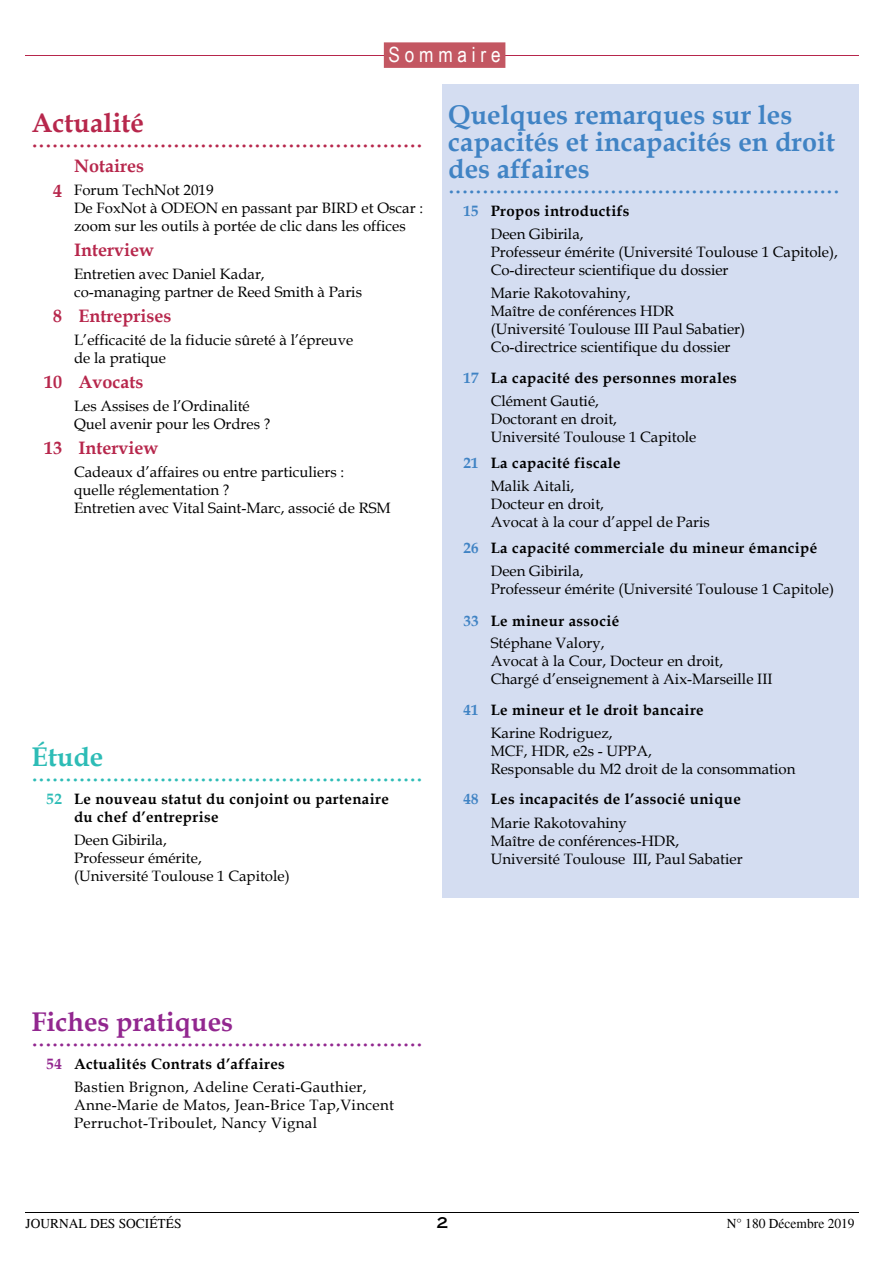
<style>
.page{position:relative;width:893px;height:1263px;background:#fff}
.page>*{position:absolute;margin:0;border:0;box-sizing:border-box;transform-origin:0 0}
.t1{font:700 27px/27px "Book Antiqua";color:#4083c4}
.t2{font:27px "Book Antiqua";color:#b7274c}
.t3{font:27px "Book Antiqua";color:#4083c4}
.t4{font:27px "Book Antiqua";color:#2dbcb6}
.t5{font:27px "Book Antiqua";color:#92278f}
.t6{font:700 27px "Book Antiqua";color:#92278f}
.t7{font:700 27px "Book Antiqua";color:#b7274c}
.t8{font:700 27px "Book Antiqua";color:#2dbcb6}
._1__Actu_rubrique{font:21px "Arial Narrow";color:#fff}
._6_a_-_Sommaire_rubr{font:700 18px "Book Antiqua";color:#b7274c}
._6_d_-_Sommaire_sign{font:15px/18px "Book Antiqua";color:#000}
._6_b_-_Sommaire_actu{font:15px/18px "Book Antiqua";color:#000}
._6_c_-_Sommaire_aute{font:700 15px/18px "Book Antiqua";letter-spacing:.025em;color:#000}
._2_c_-_Dossier_texte{font:15px/18px "Book Antiqua";letter-spacing:.025em;color:#000}
._6_c_-_Sommaire_aute-2{font:700 15px "Book Antiqua";letter-spacing:.025em;color:#4083c4}
._6_c_-_Sommaire_aute-3{font:700 15px "Book Antiqua";color:#2dbcb6}
._6_c_-_Sommaire_aute-4{font:700 15px "Book Antiqua";color:#92278f}
.t9{font:14.85px "Copperplate Thirty One AB";color:#000}
.t10{font:13.5px "Times";color:#000}
</style>
<div class="page">
<hr style="left:26px;top:55px;width:833px;height:1px;background:#b7274c">
<hr style="left:26px;top:1212px;width:833px;height:1px;background:#000">
<div style="left:384px;top:42px;width:121px;height:26px;background:#c35762"></div>
<div style="left:442px;top:84px;width:417px;height:813px;background:#d4ddf1"></div>
<p class="_1__Actu_rubrique" style="left:389px;top:39px;width:113px">S o m m a i r e</p>
<p class="t7" style="left:32px;top:104px;width:114px">Actualité</p>
<p class="t2" style="left:32px;top:119px;width:393px">..........................................................</p>
<p class="_6_a_-_Sommaire_rubr" style="left:74px;top:153px;width:71px">Notaires</p>
<p class="_6_a_-_Sommaire_rubr" style="left:53px;top:178px;width:10px">4</p>
<p class="_6_b_-_Sommaire_actu" style="left:74px;top:180px;width:141px">Forum TechNot 2019</p>
<p class="_6_b_-_Sommaire_actu" style="left:74px;top:198px;width:351px">De FoxNot à ODEON en passant par BIRD et Oscar : zoom sur les outils à portée de clic dans les offices</p>
<p class="_6_a_-_Sommaire_rubr" style="left:74px;top:237px;width:81px">Interview</p>
<p class="_6_b_-_Sommaire_actu" style="left:74px;top:264px;width:289px">Entretien avec Daniel Kadar,<br>co-managing partner de Reed Smith à Paris</p>
<p class="_6_a_-_Sommaire_rubr" style="left:53px;top:303px;width:10px">8</p>
<p class="_6_a_-_Sommaire_rubr" style="left:79px;top:303px;width:94px">Entreprises</p>
<p class="_6_b_-_Sommaire_actu" style="left:74px;top:330px;width:281px">L’efficacité de la fiducie sûreté à l’épreuve de la pratique</p>
<p class="_6_a_-_Sommaire_rubr" style="left:44px;top:369px;width:20px">10</p>
<p class="_6_a_-_Sommaire_rubr" style="left:79px;top:369px;width:66px">Avocats</p>
<p class="_6_b_-_Sommaire_actu" style="left:74px;top:396px;width:177px">Les Assises de l’Ordinalité</p>
<p class="_6_b_-_Sommaire_actu" style="left:74px;top:414px;width:198px">Quel avenir pour les Ordres ?</p>
<p class="_6_a_-_Sommaire_rubr" style="left:44px;top:435px;width:20px">13</p>
<p class="_6_a_-_Sommaire_rubr" style="left:79px;top:435px;width:81px">Interview</p>
<p class="_6_b_-_Sommaire_actu" style="left:74px;top:462px;width:272px">Cadeaux d’affaires ou entre particuliers : quelle réglementation ?</p>
<p class="_6_b_-_Sommaire_actu" style="left:74px;top:498px;width:318px">Entretien avec Vital Saint-Marc, associé de RSM</p>
<p class="t8" style="left:32px;top:739px;width:73px">Étude</p>
<p class="t4" style="left:32px;top:753px;width:393px">..........................................................</p>
<p class="_6_c_-_Sommaire_aute-3" style="left:47px;top:789px;width:17px">52</p>
<p class="_6_c_-_Sommaire_aute" style="left:74px;top:790px;width:316px">Le nouveau statut du conjoint ou partenaire du chef d’entreprise</p>
<p class="_6_d_-_Sommaire_sign" style="left:74px;top:831px;width:94px">Deen Gibirila,</p>
<p class="_6_d_-_Sommaire_sign" style="left:74px;top:849px;width:129px">Professeur émérite,</p>
<p class="_6_d_-_Sommaire_sign" style="left:74px;top:867px;width:217px">(Université Toulouse 1 Capitole)</p>
<p class="t1" style="left:448px;top:102px;width:388px">Quelques remarques sur les capacités et incapacités en droit des affaires</p>
<p class="t3" style="left:448px;top:165px;width:393px">..........................................................</p>
<p class="_6_c_-_Sommaire_aute-2" style="left:463px;top:201px;width:17px">15</p>
<p class="_6_c_-_Sommaire_aute" style="left:491px;top:202px;width:140px">Propos introductifs</p>
<p class="_6_d_-_Sommaire_sign" style="left:491px;top:225px;width:94px">Deen Gibirila,</p>
<p class="_6_d_-_Sommaire_sign" style="left:491px;top:243px;width:349px">Professeur émérite (Université Toulouse 1 Capitole),</p>
<p class="_6_d_-_Sommaire_sign" style="left:491px;top:261px;width:239px">Co-directeur scientifique du dossier</p>
<p class="_6_d_-_Sommaire_sign" style="left:491px;top:284px;width:141px">Marie Rakotovahiny,</p>
<p class="_6_d_-_Sommaire_sign" style="left:491px;top:302px;width:256px">Maître de conférences HDR (Université Toulouse III Paul Sabatier)</p>
<p class="_6_d_-_Sommaire_sign" style="left:491px;top:338px;width:241px">Co-directrice scientifique du dossier</p>
<p class="_6_c_-_Sommaire_aute-2" style="left:463px;top:368px;width:17px">17</p>
<p class="_6_c_-_Sommaire_aute" style="left:491px;top:369px;width:248px">La capacité des personnes morales</p>
<p class="_6_d_-_Sommaire_sign" style="left:491px;top:392px;width:110px">Clément Gautié,</p>
<p class="_6_d_-_Sommaire_sign" style="left:491px;top:410px;width:128px">Doctorant en droit,</p>
<p class="_6_d_-_Sommaire_sign" style="left:491px;top:428px;width:207px">Université Toulouse 1 Capitole</p>
<p class="_6_c_-_Sommaire_aute-2" style="left:463px;top:453px;width:17px">21</p>
<p class="_6_c_-_Sommaire_aute" style="left:491px;top:454px;width:132px">La capacité fiscale</p>
<p class="_6_d_-_Sommaire_sign" style="left:491px;top:477px;width:85px">Malik Aitali,</p>
<p class="_6_d_-_Sommaire_sign" style="left:491px;top:495px;width:115px">Docteur en droit,</p>
<p class="_6_d_-_Sommaire_sign" style="left:491px;top:513px;width:221px">Avocat à la cour d’appel de Paris</p>
<p class="_6_c_-_Sommaire_aute-2" style="left:463px;top:538px;width:17px">26</p>
<p class="_6_c_-_Sommaire_aute" style="left:491px;top:539px;width:328px">La capacité commerciale du mineur émancipé</p>
<p class="_6_d_-_Sommaire_sign" style="left:491px;top:562px;width:94px">Deen Gibirila,</p>
<p class="_6_d_-_Sommaire_sign" style="left:491px;top:580px;width:345px">Professeur émérite (Université Toulouse 1 Capitole)</p>
<p class="_6_c_-_Sommaire_aute-2" style="left:463px;top:610px;width:17px">33</p>
<p class="_6_c_-_Sommaire_aute" style="left:491px;top:611px;width:130px">Le mineur associé</p>
<p class="_6_d_-_Sommaire_sign" style="left:491px;top:634px;width:115px">Stéphane Valory,</p>
<p class="_6_d_-_Sommaire_sign" style="left:491px;top:652px;width:234px">Avocat à la Cour, Docteur en droit,</p>
<p class="_6_d_-_Sommaire_sign" style="left:491px;top:670px;width:283px">Chargé d’enseignement à Aix-Marseille III</p>
<p class="_6_c_-_Sommaire_aute-2" style="left:463px;top:699px;width:17px">41</p>
<p class="_6_c_-_Sommaire_aute" style="left:491px;top:701px;width:214px">Le mineur et le droit bancaire</p>
<p class="_6_d_-_Sommaire_sign" style="left:491px;top:723px;width:123px">Karine Rodriguez,</p>
<p class="_6_d_-_Sommaire_sign" style="left:491px;top:741px;width:163px">MCF, HDR, e2s - UPPA,</p>
<p class="_6_d_-_Sommaire_sign" style="left:491px;top:759px;width:306px">Responsable du M2 droit de la consommation</p>
<p class="_6_c_-_Sommaire_aute-2" style="left:463px;top:789px;width:17px">48</p>
<p class="_6_c_-_Sommaire_aute" style="left:491px;top:790px;width:252px">Les incapacités de l’associé unique</p>
<p class="_6_d_-_Sommaire_sign" style="left:491px;top:814px;width:138px">Marie Rakotovahiny</p>
<p class="_6_d_-_Sommaire_sign" style="left:491px;top:832px;width:190px">Maître de conférences-HDR,</p>
<p class="_6_d_-_Sommaire_sign" style="left:491px;top:850px;width:253px">Université Toulouse III, Paul Sabatier</p>
<p class="t6" style="left:32px;top:1003px;width:203px">Fiches pratiques</p>
<p class="t5" style="left:32px;top:1018px;width:393px">..........................................................</p>
<p class="_6_c_-_Sommaire_aute-4" style="left:47px;top:1053px;width:17px">54</p>
<p class="_6_c_-_Sommaire_aute" style="left:74px;top:1055px;width:212px">Actualités Contrats d’affaires</p>
<p class="_2_c_-_Dossier_texte" style="left:74px;top:1077px;width:322px">Bastien Brignon, Adeline Cerati-Gauthier,<br>Anne-Marie de Matos, Jean-Brice Tap,Vincent<br>Perruchot-Triboulet, Nancy Vignal</p>
<p class="t10" style="left:26px;top:1216px;width:157px">JOURNAL DES SOCIÉTÉS</p>
<p class="t9" style="left:436px;top:1214px;width:13px">2</p>
<p class="t10" style="left:727px;top:1216px;width:129px">N° 180 Décembre 2019</p>
</div>
